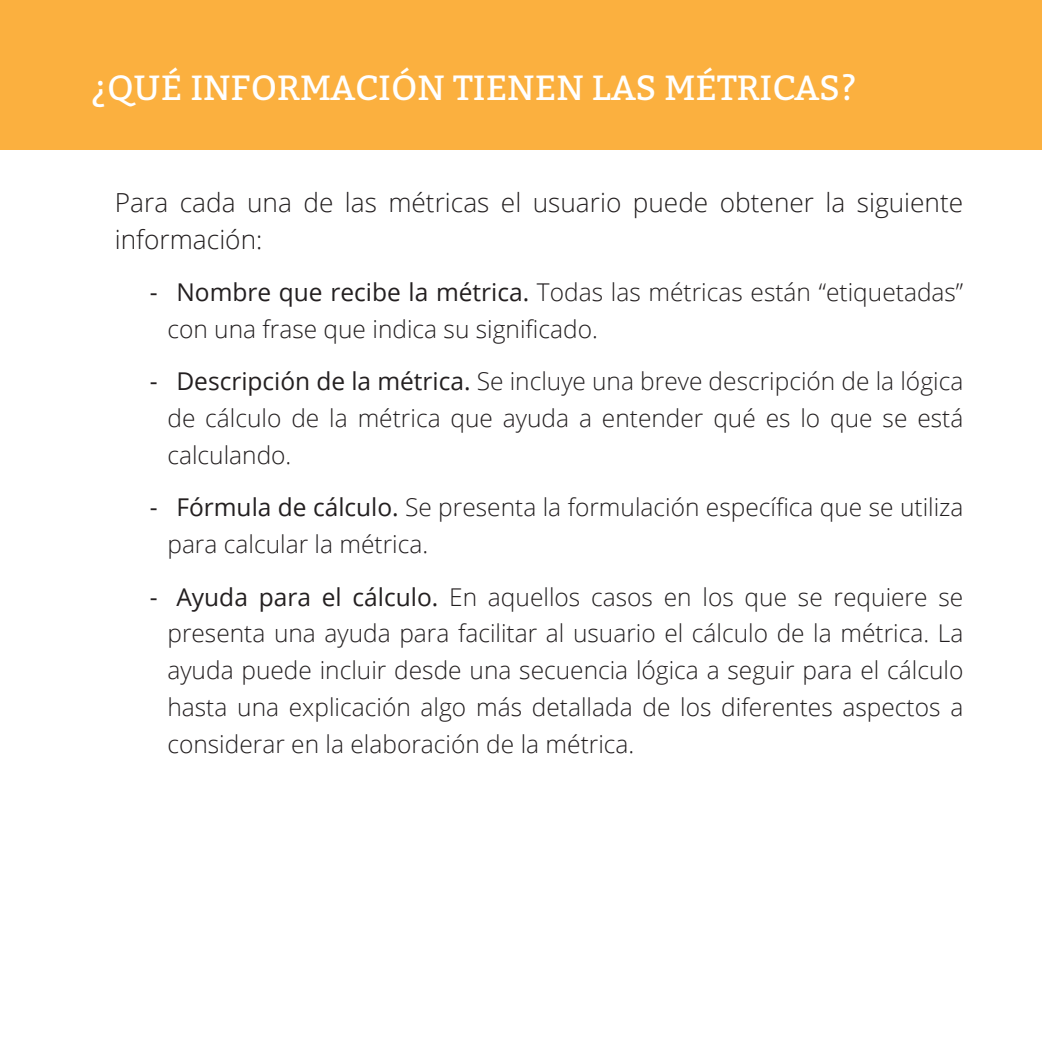
<style>
.page{position:relative;width:1042px;height:1042px;background:#fff}
.page>*{position:absolute;margin:0;border:0;box-sizing:border-box;transform-origin:0 0}
.t1{font:35px "Bitter";color:#fff}
.t2{font:300 26.25px/36.8px "Open Sans";color:#231f20}
.t3{font:300 24.5px/36.8px "Open Sans";color:#231f20}
.s1{font-weight:400}
</style>
<div class="page">
<div style="left:0;top:0;width:1042px;height:149px;background:#fbb03f"></div>
<h1 class="t1" style="left:91px;top:63px;width:768px">¿QUÉ INFORMACIÓN TIENEN LAS MÉTRICAS?</h1>
<p class="t2" style="left:115px;top:183px;width:850px">Para cada una de las métricas el usuario puede obtener la siguiente información:</p>
<p class="t3" style="left:167px;top:273px;width:797px;text-indent:-17px"><span class="s1">- Nombre que recibe la métrica.</span> Todas las métricas están “etiquetadas” con una frase que indica su significado.</p>
<p class="t3" style="left:167px;top:362px;width:797px;text-align:justify;text-indent:-18px"><span class="s1">- Descripción de la métrica.</span> Se incluye una breve descripción de la lógica de cálculo de la métrica que ayuda a entender qué es lo que se está calculando.</p>
<p class="t3" style="left:167px;top:488px;width:797px;text-indent:-17px"><span class="s1">- Fórmula de cálculo.</span> Se presenta la formulación específica que se utiliza para calcular la métrica.</p>
<p class="t3" style="left:167px;top:578px;width:797px;text-align:justify;text-indent:-17px"><span class="s1">- Ayuda para el cálculo.</span> En aquellos casos en los que se requiere se presenta una ayuda para facilitar al usuario el cálculo de la métrica. La ayuda puede incluir desde una secuencia lógica a seguir para el cálculo hasta una explicación algo más detallada de los diferentes aspectos a considerar en la elaboración de la métrica.</p>
</div>
